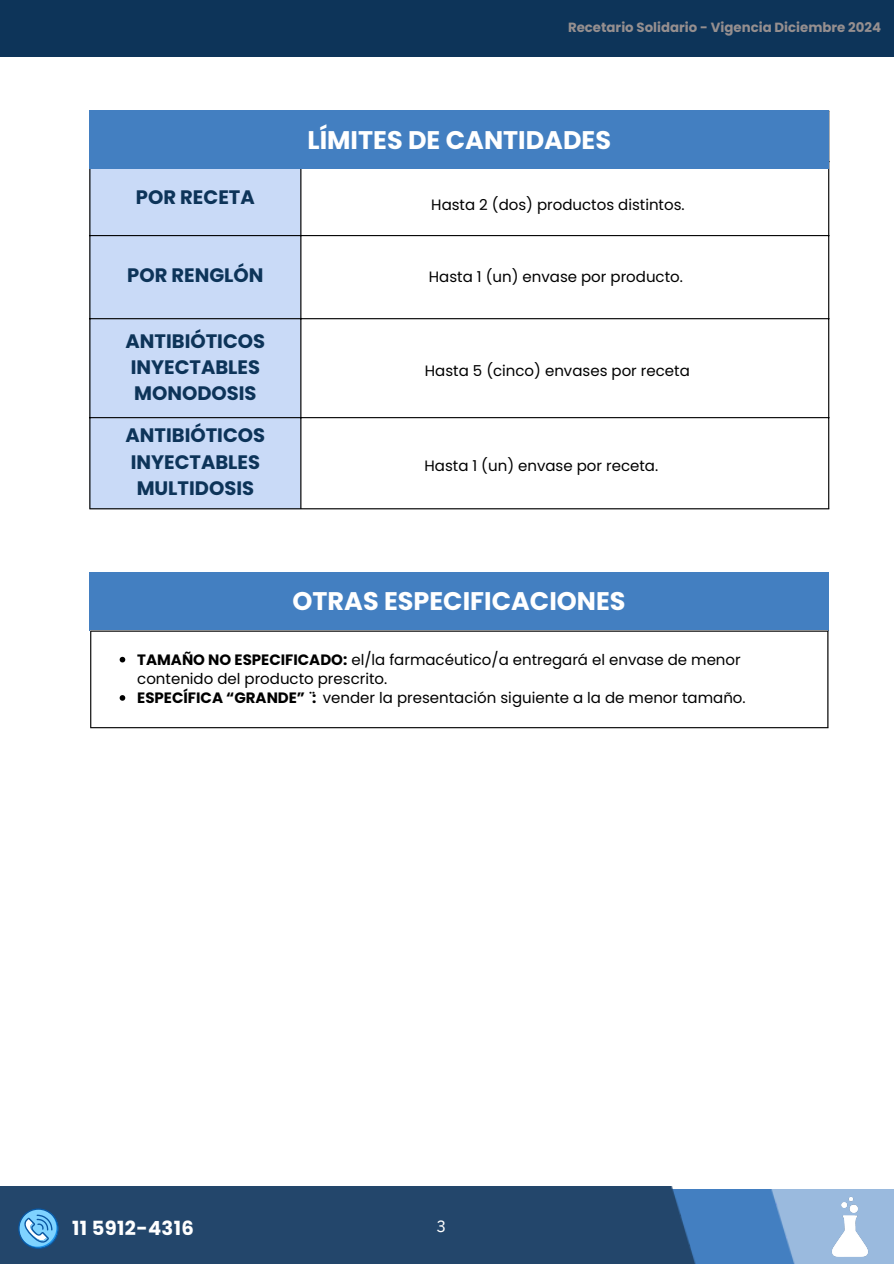
<style>
.page{position:relative;width:894px;height:1264px;background:#fff}
.page>*{position:absolute;margin:0;border:0;box-sizing:border-box;transform-origin:0 0}
.t1{font:700 25.5px "Poppins";color:#fff}
.t2{font:700 19.5px/26.2px "Poppins";color:#0d3459}
.t3{font:700 19.5px "Poppins";letter-spacing:.02em;color:#fff}
.t4{font:16.5px "IBM Plex Sans";color:#fff}
.t5{font:15px/19.2px "Poppins";color:#000}
.t6{font:700 13.35px "Poppins";color:#968f8f}
.s1{font-weight:700}
</style>
<div class="page">
<div style="left:0;top:0;width:893px;height:56px;background:#0d3459"></div>
<img style="left:699px;top:1189px;width:101px;height:74px">
<div style="left:0;top:1186px;width:699px;height:77px;background:#23466b"></div>
<svg style="left:18px;top:1208px;width:41px;height:40px;background:#579bca"></svg>
<img style="left:812px;top:1193px;width:73px;height:70px">
<div style="left:89px;top:572px;width:739px;height:58px;background:#437fc1"></div>
<hr style="left:90px;top:631px;width:1px;height:96px;background:#000">
<hr style="left:827px;top:631px;width:1px;height:96px;background:#000">
<hr style="left:90px;top:630px;width:738px;height:1px;background:#000">
<hr style="left:90px;top:727px;width:738px;height:1px;background:#000">
<svg style="left:120px;top:657px;width:5px;height:5px"></svg>
<svg style="left:120px;top:695px;width:5px;height:5px"></svg>
<div style="left:90px;top:169px;width:210px;height:339px;background:#c9daf7"></div>
<svg style="left:301px;top:169px;width:527px;height:339px"></svg>
<hr style="left:89px;top:112px;width:1px;height:396px;background:#000">
<hr style="left:300px;top:112px;width:1px;height:396px;background:#000">
<hr style="left:828px;top:112px;width:1px;height:396px;background:#000">
<hr style="left:89px;top:111px;width:740px;height:1px;background:#000">
<hr style="left:89px;top:235px;width:740px;height:1px;background:#000">
<hr style="left:89px;top:318px;width:740px;height:1px;background:#000">
<hr style="left:89px;top:417px;width:740px;height:1px;background:#000">
<hr style="left:89px;top:508px;width:740px;height:1px;background:#000">
<div style="left:90px;top:111px;width:738px;height:58px;background:#437fc1"></div>
<p class="t6" style="left:568px;top:18px;width:314px">Recetario Solidario - Vigencia Diciembre 2024</p>
<h1 class="t2" style="left:136px;top:184px;width:120px">POR RECETA</h1>
<h3 class="t2" style="left:127px;top:262px;width:138px">POR RENGLÓN</h3>
<h3 class="t2" style="left:125px;top:328px;width:141px">ANTIBIÓTICOS<br>INYECTABLES<br>MONODOSIS</h3>
<h3 class="t2" style="left:125px;top:422px;width:141px;text-align:center">ANTIBIÓTICOS<br>INYECTABLES<br>MULTIDOSIS</h3>
<h3 class="t1" style="left:307px;top:122px;width:305px">LÍMITES DE CANTIDADES</h3>
<h1 class="t5" style="left:431px;top:195px;width:255px">Hasta 2 (dos) productos distintos.</h1>
<p class="t5" style="left:429px;top:267px;width:255px">Hasta 1 (un) envase por producto.</p>
<p class="t5" style="left:425px;top:361px;width:266px">Hasta 5 (cinco) envases por receta</p>
<h2 class="t5" style="left:424px;top:456px;width:235px">Hasta 1 (un) envase por receta.</h2>
<p class="t1" style="left:292px;top:583px;width:334px">OTRAS ESPECIFICACIONES</p>
<p class="t5" style="left:137px;top:650px;width:609px"><span class="s1">TAMAÑO NO ESPECIFICADO:</span> el/la farmacéutico/a entregará el envase de menor contenido del producto prescrito.<br><span class="s1">ESPECÍFICA “GRANDE” :</span> vender la presentación siguiente a la de menor tamaño.</p>
<p class="t3" style="left:72px;top:1214px;width:123px">11 5912-4316</p>
<p class="t4" style="left:436px;top:1214px;width:11px">3</p>
<p class="t4" style="left:441px;top:1221px;width:11px">3</p>
</div>
